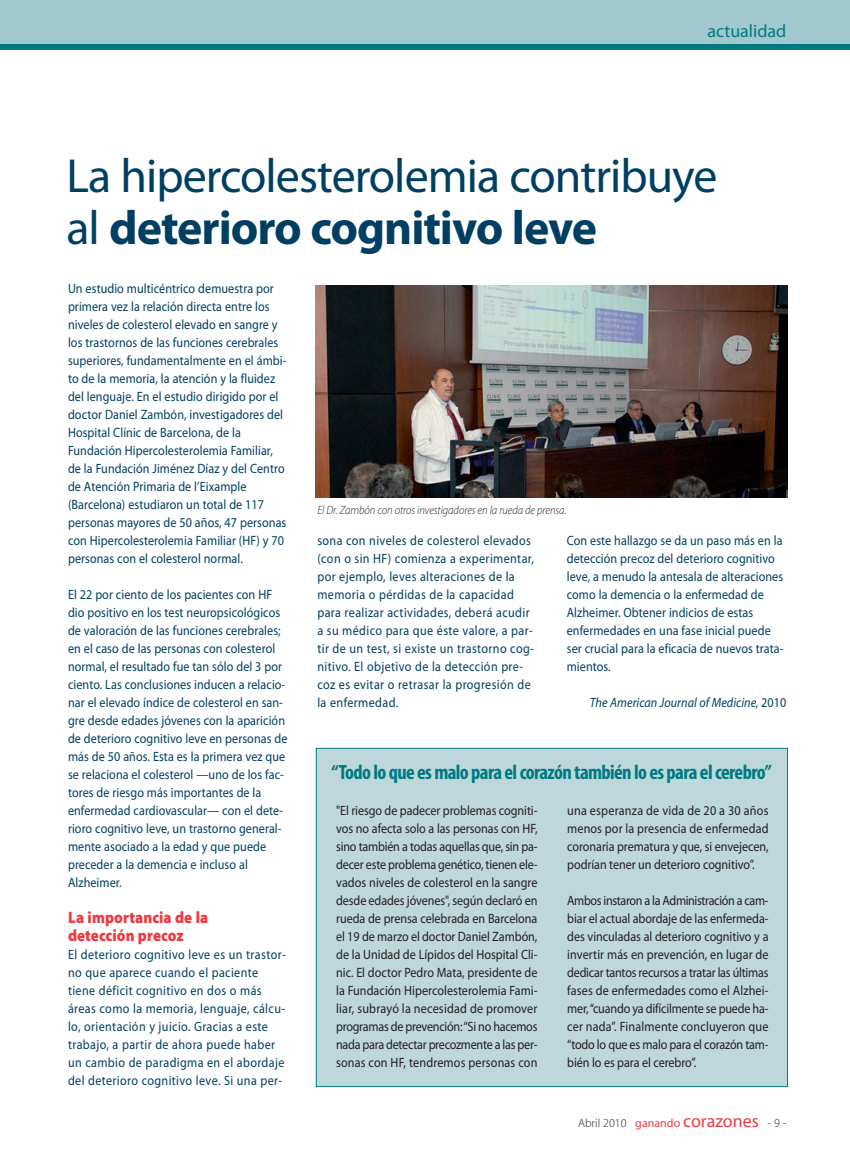
<style>
.page{position:relative;width:850px;height:1172px;background:#fff}
.page>*{position:absolute;margin:0;border:0;box-sizing:border-box;transform-origin:0 0}
.t1{font:48px/51px "Myriad Pro";letter-spacing:-.02em;color:#003f62}
.t2{font:700 condensed 20.7px "Myriad Pro";letter-spacing:-.03em;color:#007983}
.t3{font:18px "Myriad Pro";color:#007983}
.t4{font:900 16.5px/18px "Myriad Pro";letter-spacing:.005em;color:#ef3a42;scale:.9 1}
.t5{font:13.5px/18px "Myriad Pro";letter-spacing:.005em;color:#003f62;scale:.9 1}
.t6{font:13.5px/18px "Myriad Pro";letter-spacing:-.005em;color:#231f20;text-align:justify;scale:.9 1}
.t7{font:13.5px/18px "Myriad Pro";letter-spacing:.03em;color:#003f62;scale:.9 1}
.t8{font:italic 13.5px "Myriad Pro";letter-spacing:.005em;color:#003f62;scale:.9 1}
.t9{font:italic 300 12px "Myriad Pro";letter-spacing:-.005em;color:#231f20;scale:.9 1}
.t10{font:300 12px "Myriad Pro";color:#231f20}
.s1{font-weight:700}
.s2{font-style:normal}
.s3{font-weight:400;color:#ef3a42}
.s4{font-weight:400;font-size:18px;color:#ef3a42}
</style>
<div class="page">
<hr style="left:0;top:0;width:1px;height:45px;background:#a0c8ce">
<div style="left:1px;top:0;width:849px;height:45px;background:#a0c8ce"></div>
<div style="left:1px;top:45px;width:849px;height:5px;background:#007983"></div>
<img style="left:316px;top:286px;width:472px;height:211px">
<div style="left:317px;top:748px;width:470px;height:338px;background:#bdd7db"></div>
<div style="left:316px;top:747px;width:472px;height:339px;border:1px solid #007983"></div>
<h3 class="t3" style="left:707px;top:25px;width:80px">actualidad</h3>
<h1 class="t1" style="left:67px;top:155px;width:652px">La hipercolesterolemia contribuye al <span class="s1">deterioro cognitivo leve</span></h1>
<p class="t5" style="left:68px;top:280px;width:244px">Un estudio multicéntrico demuestra por primera vez la relación directa entre los niveles de colesterol elevado en sangre y los trastornos de las funciones cerebrales superiores, fundamentalmente en el ámbi&shy;to de la memoria, la atención y la fluidez del lenguaje. En el estudio dirigido por el doctor Daniel Zambón, investigadores del Hospital Clínic de Barcelona, de la Fundación Hipercolesterolemia Familiar, de la Fundación Jiménez Díaz y del Centro de Atención Primaria de l’Eixample (Barcelona) estudiaron un total de 117 personas mayores de 50 años, 47 personas con Hipercolesterolemia Familiar (HF) y 70 personas con el colesterol normal.</p>
<p class="t5" style="left:68px;top:586px;width:245px">El 22 por ciento de los pacientes con HF dio positivo en los test neuropsicológicos de valoración de las funciones cerebrales; en el caso de las personas con colesterol normal, el resultado fue tan sólo del 3 por ciento. Las conclusiones inducen a relacio&shy;nar el elevado índice de colesterol en san&shy;gre desde edades jóvenes con la aparición de deterioro cognitivo leve en personas de más de 50 años. Esta es la primera vez que se relaciona el colesterol —uno de los fac&shy;tores de riesgo más importantes de la enfermedad cardiovascular— con el dete&shy;rioro cognitivo leve, un trastorno general&shy;mente asociado a la edad y que puede preceder a la demencia e incluso al Alzheimer.</p>
<p class="t4" style="left:68px;top:909px;width:157px">La importancia de la detección precoz</p>
<p class="t7" style="left:68px;top:946px;width:243px">El deterioro cognitivo leve es un trastor&shy;no que aparece cuando el paciente tiene déficit cognitivo en dos o más áreas como la memoria, lenguaje, cálcu&shy;lo, orientación y juicio. Gracias a este trabajo, a partir de ahora puede haber un cambio de paradigma en el abordaje del deterioro cognitivo leve. Si una per-</p>
<p class="t9" style="left:317px;top:505px;width:278px">El Dr. Zambón con otros investigadores en la rueda de prensa.</p>
<p class="t7" style="left:317px;top:532px;width:242px">sona con niveles de colesterol elevados (con o sin HF) comienza a experimentar, por ejemplo, leves alteraciones de la memoria o pérdidas de la capacidad para realizar actividades, deberá acudir a su médico para que éste valore, a par&shy;tir de un test, si existe un trastorno cog&shy;nitivo. El objetivo de la detección pre&shy;coz es evitar o retrasar la progresión de la enfermedad.</p>
<p class="t5" style="left:567px;top:532px;width:242px">Con este hallazgo se da un paso más en la detección precoz del deterioro cognitivo leve, a menudo la antesala de alteraciones como la demencia o la enfermedad de Alzheimer. Obtener indicios de estas enfermedades en una fase inicial puede ser crucial para la eficacia de nuevos trata&shy;mientos.</p>
<p class="t8" style="left:590px;top:697px;width:220px">The American Journal of Medicine, <span class="s2">2010</span></p>
<h2 class="t2" style="left:332px;top:764px;width:442px">“Todo lo que es malo para el corazón también lo es para el cerebro”</h2>
<p class="t6" style="left:336px;top:802px;width:225px">"El riesgo de padecer problemas cogniti&shy;vos no afecta solo a las personas con HF, sino también a todas aquellas que, sin pa&shy;decer este problema genético, tienen ele&shy;vados niveles de colesterol en la sangre desde edades jóvenes", según declaró en rueda de prensa celebrada en Barcelona el 19 de marzo el doctor Daniel Zambón, de la Unidad de Lípidos del Hospital Cli&shy;nic. El doctor Pedro Mata, presidente de la Fundación Hipercolesterolemia Fami&shy;liar, subrayó la necesidad de promover programas de prevención: “Si no hacemos nada para detectar precozmente a las per&shy;sonas con HF, tendremos personas con</p>
<p class="t6" style="left:567px;top:802px;width:225px">una esperanza de vida de 20 a 30 años menos por la presencia de enfermedad coronaria prematura y que, si envejecen, podrían tener un deterioro cognitivo”.</p>
<p class="t6" style="left:567px;top:892px;width:225px">Ambos instaron a la Administración a cam&shy;biar el actual abordaje de las enfermeda&shy;des vinculadas al deterioro cognitivo y a invertir más en prevención, en lugar de dedicar tantos recursos a tratar las últimas fases de enfermedades como el Alzhei&shy;mer, “cuando ya difícilmente se puede ha&shy;cer nada”. Finalmente concluyeron que “todo lo que es malo para el corazón tam&shy;bién lo es para el cerebro”.</p>
<p class="t10" style="left:578px;top:1117px;width:210px">Abril 2010 <span class="s3">ganando</span> <span class="s4">corazones</span> - 9 -</p>
</div>
